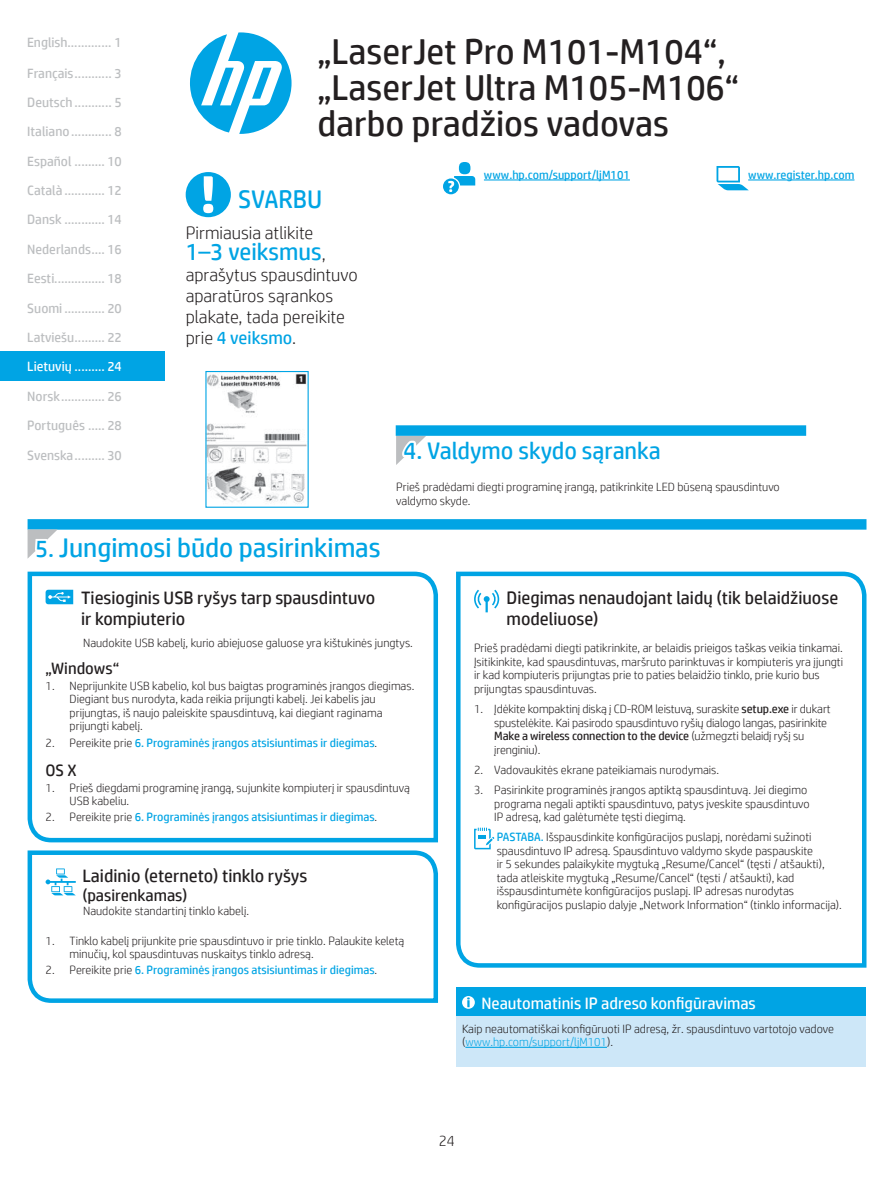
<style>
.page{position:relative;width:893px;height:1188px;background:#fff}
.page>*{position:absolute;margin:0;border:0;box-sizing:border-box;transform-origin:0 0}
.t1{font:36px/36px "HP Simplified";color:#231f20}
.t2{font:27px "HP Simplified";color:#00a4e4}
.t3{font:25.5px "HP Simplified";letter-spacing:-.005em;color:#00a4e4}
.t4{font:24px "HP Simplified";color:#00a4e4}
.t5{font:18px/21px "HP Simplified";color:#231f20}
.t6{font:300 18px/21px "HP Simplified";color:#231f20}
.t7{font:16.5px "HP Simplified";color:#fff}
.t8{font:16.5px "HP Simplified";color:#231f20}
.t9{font:300 15px "HP Simplified";color:#231f20}
.t10{font:13.5px "HP Simplified";color:#bcbec0}
.t11{font:13.5px "HP Simplified";color:#fff}
.t12{font:300 12px/13.5px "HP Simplified";color:#231f20}
.t13{font:12px "HP Simplified";color:#00a4e4}
.s1{font-weight:300;font-size:18px;color:#231f20}
.s2{font-weight:400;color:#00a4e4}
.s3{font-size:24px}
.s4{font-weight:300;color:#231f20}
.s5{font-weight:400}
.s6{color:#00a4e4}
</style>
<div class="page">
<div style="left:28px;top:519px;width:838px;height:11px;background:#00a4e4"></div>
<svg style="left:27px;top:571px;width:411px;height:272px"></svg>
<svg style="left:456px;top:571px;width:411px;height:397px"></svg>
<div style="left:185px;top:172px;width:46px;height:45px;background:#00a4e4;border-radius:50%"></div>
<svg style="left:203px;top:176px;width:10px;height:37px"></svg>
<div style="left:456px;top:987px;width:409px;height:30px;background:#00a4e4"></div>
<div style="left:456px;top:1017px;width:409px;height:50px;background:#cde7f8"></div>
<svg style="left:462px;top:996px;width:12px;height:13px"></svg>
<hr style="left:465px;top:1047px;width:141px;height:1px;background:#00a4e4">
<svg style="left:27px;top:850px;width:411px;height:153px"></svg>
<svg style="left:190px;top:32px;width:101px;height:102px"></svg>
<svg style="left:396px;top:436px;width:30px;height:29px"></svg>
<svg style="left:28px;top:529px;width:45px;height:177px"></svg>
<div style="left:395px;top:425px;width:410px;height:11px;background:#00a4e4"></div>
<img style="left:207px;top:373px;width:99px;height:131px">
<div style="left:205px;top:371px;width:103px;height:137px;border:1px solid #00a4e4"></div>
<svg style="left:443px;top:162px;width:32px;height:32px"></svg>
<svg style="left:716px;top:166px;width:32px;height:24px"></svg>
<hr style="left:483px;top:179px;width:146px;height:2px;background:#00a4e4">
<hr style="left:747px;top:179px;width:107px;height:2px;background:#00a4e4">
<div style="left:0;top:351px;width:165px;height:30px;background:#00a4e4"></div>
<p class="t10" style="left:27px;top:34px;width:96px">English............. 1</p>
<p class="t10" style="left:27px;top:64px;width:96px">Français........... 3</p>
<p class="t10" style="left:27px;top:93px;width:96px">Deutsch ........... 5</p>
<p class="t10" style="left:27px;top:123px;width:96px">Italiano............ 8</p>
<p class="t10" style="left:27px;top:152px;width:96px">Español ......... 10</p>
<p class="t10" style="left:27px;top:182px;width:96px">Català ............ 12</p>
<p class="t10" style="left:27px;top:211px;width:96px">Dansk ............ 14</p>
<p class="t10" style="left:27px;top:240px;width:96px">Nederlands.... 16</p>
<p class="t10" style="left:27px;top:270px;width:96px">Eesti............... 18</p>
<p class="t10" style="left:27px;top:299px;width:96px">Suomi ............ 20</p>
<p class="t10" style="left:27px;top:329px;width:96px">Latviešu......... 22</p>
<p class="t11" style="left:27px;top:358px;width:96px">Lietuvių ......... 24</p>
<p class="t10" style="left:27px;top:387px;width:96px">Norsk............. 26</p>
<p class="t10" style="left:27px;top:417px;width:96px">Português ..... 28</p>
<p class="t10" style="left:27px;top:446px;width:96px">Svenska......... 30</p>
<h1 class="t1" style="left:317px;top:33px;width:423px">„LaserJet Pro M101-M104“, „LaserJet Ultra M105-M106“ darbo pradžios vadovas</h1>
<p class="t13" style="left:483px;top:167px;width:147px">www.hp.com/support/ljM101</p>
<p class="t13" style="left:747px;top:167px;width:108px">www.register.hp.com</p>
<h3 class="t3" style="left:238px;top:183px;width:85px">SVARBU</h3>
<h3 class="t6" style="left:185px;top:222px;width:129px">Pirmiausia atlikite</h3>
<h3 class="t4" style="left:185px;top:236px;width:141px">1–3 veiksmus<span class="s1">,</span></h3>
<h3 class="t6" style="left:185px;top:264px;width:173px">aprašytus spausdintuvo aparatūros sąrankos plakate, tada pereikite prie <span class="s2">4 veiksmo</span>.</h3>
<h3 class="t4" style="left:403px;top:435px;width:258px">4. Valdymo skydo sąranka</h3>
<p class="t12" style="left:396px;top:480px;width:385px">Prieš pradėdami diegti programinę įrangą, patikrinkite LED būseną spausdintuvo valdymo skyde.</p>
<h2 class="t2" style="left:35px;top:530px;width:347px"><span class="s3">5.</span> Jungimosi būdo pasirinkimas</h2>
<h3 class="t5" style="left:81px;top:587px;width:295px">Tiesioginis USB ryšys tarp spausdintuvo ir kompiuterio</h3>
<p class="t12" style="left:83px;top:636px;width:331px">Naudokite USB kabelį, kurio abiejuose galuose yra kištukinės jungtys.</p>
<h3 class="t8" style="left:46px;top:657px;width:75px">„Windows“</h3>
<p class="t12" style="left:70px;top:679px;width:346px;text-indent:-24px">1. Neprijunkite USB kabelio, kol bus baigtas programinės įrangos diegimas.<br>Diegiant bus nurodyta, kada reikia prijungti kabelį. Jei kabelis jau prijungtas, iš naujo paleiskite spausdintuvą, kai diegiant raginama prijungti kabelį.</p>
<p class="t13" style="left:46px;top:735px;width:333px"><span class="s4">2. Pereikite prie</span> 6. Programinės įrangos atsisiuntimas ir diegimas<span class="s4">.</span></p>
<h3 class="t8" style="left:46px;top:759px;width:33px">OS X</h3>
<p class="t12" style="left:70px;top:781px;width:341px;text-indent:-24px">1. Prieš diegdami programinę įrangą, sujunkite kompiuterį ir spausdintuvą<br>USB kabeliu.</p>
<p class="t13" style="left:46px;top:809px;width:333px"><span class="s4">2. Pereikite prie</span> 6. Programinės įrangos atsisiuntimas ir diegimas<span class="s4">.</span></p>
<h3 class="t5" style="left:82px;top:865px;width:226px">Laidinio (eterneto) tinklo ryšys</h3>
<h3 class="t8" style="left:82px;top:885px;width:106px">(pasirenkamas)</h3>
<p class="t12" style="left:83px;top:904px;width:167px">Naudokite standartinį tinklo kabelį.</p>
<p class="t12" style="left:70px;top:933px;width:336px;text-indent:-24px">1. Tinklo kabelį prijunkite prie spausdintuvo ir prie tinklo. Palaukite keletą minučių, kol spausdintuvas nuskaitys tinklo adresą.</p>
<p class="t13" style="left:46px;top:962px;width:333px"><span class="s4">2. Pereikite prie</span> 6. Programinės įrangos atsisiuntimas ir diegimas<span class="s4">.</span></p>
<h3 class="t5" style="left:506px;top:587px;width:333px">Diegimas nenaudojant laidų (tik belaidžiuose modeliuose)</h3>
<p class="t12" style="left:474px;top:641px;width:370px">Prieš pradėdami diegti patikrinkite, ar belaidis prieigos taškas veikia tinkamai.<br>Įsitikinkite, kad spausdintuvas, maršruto parinktuvas ir kompiuteris yra įjungti ir kad kompiuteris prijungtas prie to paties belaidžio tinklo, prie kurio bus prijungtas spausdintuvas.</p>
<p class="t12" style="left:494px;top:702px;width:338px;text-indent:-20px">1. Įdėkite kompaktinį diską į CD-ROM leistuvą, suraskite <span class="s5">setup.exe</span> ir dukart spustelėkite. Kai pasirodo spausdintuvo ryšių dialogo langas, pasirinkite <span class="s5">Make a wireless connection to the device</span> (užmegzti belaidį ryšį su įrenginiu).</p>
<p class="t12" style="left:474px;top:763px;width:246px">2. Vadovaukitės ekrane pateikiamais nurodymais.</p>
<p class="t12" style="left:494px;top:783px;width:317px;text-indent:-20px">3. Pasirinkite programinės įrangos aptiktą spausdintuvą. Jei diegimo programa negali aptikti spausdintuvo, patys įveskite spausdintuvo<br>IP adresą, kad galėtumėte tęsti diegimą.</p>
<p class="t12" style="left:496px;top:830px;width:346px"><span class="s2">PASTABA.</span> Išspausdinkite konfigūracijos puslapį, norėdami sužinoti spausdintuvo IP adresą. Spausdintuvo valdymo skyde paspauskite<br>ir 5 sekundes palaikykite mygtuką „Resume/Cancel“ (tęsti / atšaukti), tada atleiskite mygtuką „Resume/Cancel“ (tęsti / atšaukti), kad išspausdintumėte konfigūracijos puslapį. IP adresas nurodytas konfigūracijos puslapio dalyje „Network Information“ (tinklo informacija).</p>
<h3 class="t7" style="left:481px;top:992px;width:276px">Neautomatinis IP adreso konfigūravimas</h3>
<p class="t12" style="left:462px;top:1021px;width:373px">Kaip neautomatiškai konfigūruoti IP adresą, žr. spausdintuvo vartotojo vadove (<span class="s6">www.hp.com/support/ljM101</span>).</p>
<p class="t9" style="left:438px;top:1131px;width:18px">24</p>
</div>
